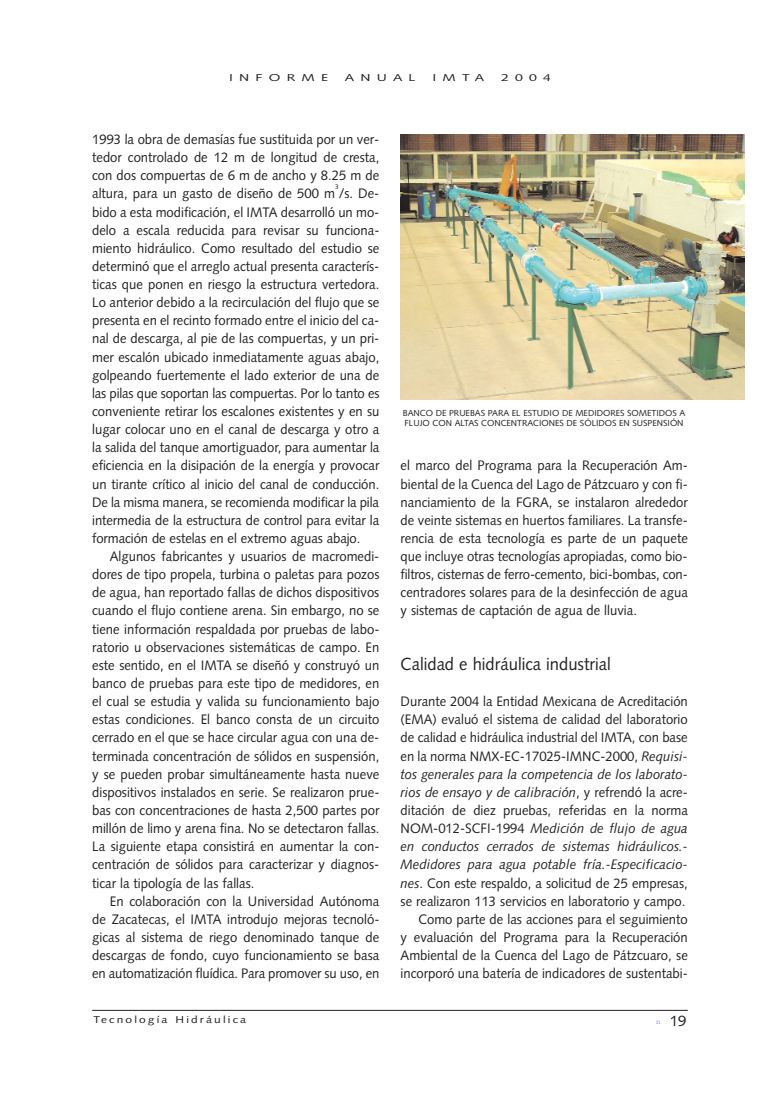
<style>
.page{position:relative;width:780px;height:1099px;background:#fff}
.page>*{position:absolute;margin:0;border:0;box-sizing:border-box;transform-origin:0 0}
.t1{font:17.5px "Syntax";color:#231f20;scale:.95 1}
.t2{font:15px "Syntax";color:#231f20}
.t3{font:13.75px/18.1px "Syntax";color:#231f20;text-align:justify;scale:.95 1}
.t4{font:10px "Syntax";letter-spacing:.18em;color:#231f20;scale:1.2 1}
.t5{font:10px "Syntax";letter-spacing:.18em;color:#231f20;scale:1.4 1}
.t6{font:10px "Syntax";letter-spacing:.445em;color:#231f20;scale:1.4 1}
.t7{font:8.75px/10px "Syntax";color:#231f20}
.t8{font:6.88px "Syntax";color:#231f20;scale:.95 1}
.s1{font-style:italic}
.s2{font-family:"Courier";font-size:7.5px;color:#6782bc}
</style>
<div class="page">
<hr style="left:92px;top:1010px;width:595px;height:1px;background:#231f20">
<img style="left:400px;top:135px;width:344px;height:264px">
<p class="t6" style="left:229px;top:74px;width:72px">INFORME</p>
<p class="t5" style="left:345px;top:74px;width:52px">ANUAL</p>
<p class="t5" style="left:432px;top:74px;width:39px">IMTA</p>
<p class="t5" style="left:501px;top:74px;width:37px">2004</p>
<p class="t3" style="left:92px;top:131px;width:304px">1993 la obra de demasías fue sustituida por un ver&shy;tedor controlado de 12 m de longitud de cresta, con dos compuertas de 6 m de ancho y 8.25 m de altura, para un gasto de diseño de 500 m /s. De-</p>
<p class="t8" style="left:335px;top:183px;width:5px">3</p>
<p class="t3" style="left:92px;top:204px;width:304px">bido a esta modificación, el IMTA desarrolló un mo&shy;delo a escala reducida para revisar su funciona&shy;miento hidráulico. Como resultado del estudio se determinó que el arreglo actual presenta caracterís&shy;ticas que ponen en riesgo la estructura vertedora.<br>Lo anterior debido a la recirculación del flujo que se presenta en el recinto formado entre el inicio del ca&shy;nal de descarga, al pie de las compuertas, y un pri&shy;mer escalón ubicado inmediatamente aguas abajo, golpeando fuertemente el lado exterior de una de las pilas que soportan las compuertas. Por lo tanto es conveniente retirar los escalones existentes y en su lugar colocar uno en el canal de descarga y otro a la salida del tanque amortiguador, para aumentar la eficiencia en la disipación de la energía y provocar un tirante crítico al inicio del canal de conducción.<br>De la misma manera, se recomienda modificar la pila intermedia de la estructura de control para evitar la formación de estelas en el extremo aguas abajo.</p>
<p class="t3" style="left:92px;top:548px;width:304px;text-indent:18px">Algunos fabricantes y usuarios de macromedi&shy;dores de tipo propela, turbina o paletas para pozos de agua, han reportado fallas de dichos dispositivos cuando el flujo contiene arena. Sin embargo, no se tiene información respaldada por pruebas de labo&shy;ratorio u observaciones sistemáticas de campo. En este sentido, en el IMTA se diseñó y construyó un banco de pruebas para este tipo de medidores, en el cual se estudia y valida su funcionamiento bajo estas condiciones. El banco consta de un circuito cerrado en el que se hace circular agua con una de&shy;terminada concentración de sólidos en suspensión, y se pueden probar simultáneamente hasta nueve dispositivos instalados en serie. Se realizaron prue&shy;bas con concentraciones de hasta 2,500 partes por millón de limo y arena fina. No se detectaron fallas.<br>La siguiente etapa consistirá en aumentar la con&shy;centración de sólidos para caracterizar y diagnos&shy;ticar la tipología de las fallas.</p>
<p class="t3" style="left:92px;top:893px;width:304px;text-indent:18px">En colaboración con la Universidad Autónoma de Zacatecas, el IMTA introdujo mejoras tecnoló&shy;gicas al sistema de riego denominado tanque de descargas de fondo, cuyo funcionamiento se basa en automatización fluídica. Para promover su uso, en</p>
<p class="t7" style="left:403px;top:409px;width:284px">BANCO DE PRUEBAS PARA EL ESTUDIO DE MEDIDORES SOMETIDOS A<br>FLUJO CON ALTAS CONCENTRACIONES DE SÓLIDOS EN SUSPENSIÓN</p>
<p class="t3" style="left:400px;top:458px;width:304px">el marco del Programa para la Recuperación Am&shy;biental de la Cuenca del Lago de Pátzcuaro y con fi&shy;nanciamiento de la FGRA, se instalaron alrededor de veinte sistemas en huertos familiares. La transfe&shy;rencia de esta tecnología es parte de un paquete que incluye otras tecnologías apropiadas, como bio&shy;filtros, cisternas de ferro-cemento, bici-bombas, con&shy;centradores solares para de la desinfección de agua y sistemas de captación de agua de lluvia.</p>
<p class="t1" style="left:400px;top:656px;width:223px">Calidad e hidráulica industrial</p>
<p class="t3" style="left:400px;top:693px;width:304px;text-align:right">Durante 2004 la Entidad Mexicana de Acreditación (EMA) evaluó el sistema de calidad del laboratorio de calidad e hidráulica industrial del IMTA, con base en la norma NMX-EC-17025-IMNC-2000, <span class="s1">Requisi&shy;tos generales para la competencia de los laborato&shy;rios de ensayo y de calibración</span>, y refrendó la acre&shy;ditación de diez pruebas, referidas en la norma NOM-012-SCFI-1994 <span class="s1">Medición de flujo de agua en conductos cerrados de sistemas hidráulicos.- Medidores para agua potable fría.-Especificacio&shy;nes</span>. Con este respaldo, a solicitud de 25 empresas, se realizaron 113 servicios en laboratorio y campo.<br>Como parte de las acciones para el seguimiento<br>y evaluación del Programa para la Recuperación Ambiental de la Cuenca del Lago de Pátzcuaro, se incorporó una batería de indicadores de sustentabi-</p>
<p class="t4" style="left:93px;top:1015px;width:129px">Tecnología Hidráulica</p>
<p class="t2" style="left:656px;top:1015px;width:32px"><span class="s2">n</span> 19</p>
</div>
